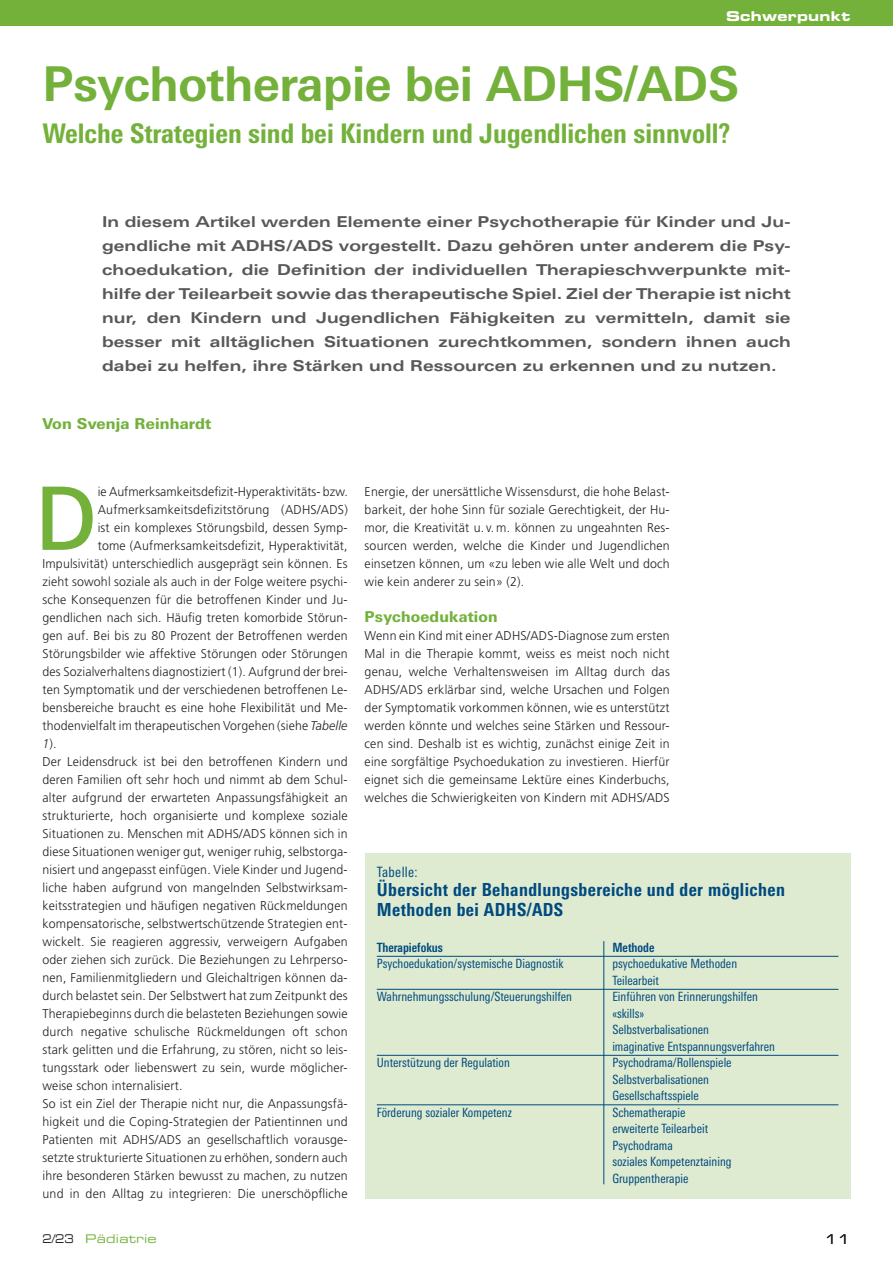
<style>
.page{position:relative;width:893px;height:1263px;background:#fff}
.page>*{position:absolute;margin:0;border:0;box-sizing:border-box;transform-origin:0 0}
.t1{font:500 87.45px "Linotype Univers Basic";color:#73b13b;scale:.92 1}
.t2{font:700 48px "Linotype Univers Basic";letter-spacing:-.01em;color:#73b13b}
.t3{font:800 condensed 27px "Linotype Univers";color:#73b13b}
.t4{font:800 condensed 18px/19.5px "Linotype Univers";letter-spacing:.025em;color:#004a7f}
.t5{font:700 15px/24px "Linotype Univers Extd";letter-spacing:.01em;color:#57585a;text-align:justify}
.t6{font:800 15px "Linotype Univers Basic";letter-spacing:.01em;color:#73b13b}
.t7{font:condensed 14.25px "Linotype Univers";letter-spacing:.025em;color:#004a7f}
.t8{font:13.5px "Eurostile Bold Extended Two";letter-spacing:.02em;color:#fff}
.t9{font:13.5px "Eurostile Extended Two";color:#231f20}
.t10{font:300 12.75px/18px "Frutiger";letter-spacing:.015em;color:#231f20;text-align:justify}
.t11{font:condensed 12.75px/16.5px "Linotype Univers";color:#004a7f}
.t12{font:700 condensed 12.75px "Linotype Univers";color:#004a7f}
.t13{font:12px "Eurostile Extended Two";letter-spacing:.02em;color:#73b13b}
.s1{font-style:italic}
.s2{color:#231f20}
</style>
<div class="page">
<div style="left:0;top:0;width:893px;height:26px;background:#73b13b"></div>
<div style="left:365px;top:853px;width:485px;height:346px;background:#deebd1"></div>
<hr style="left:377px;top:956px;width:461px;height:1px;background:#004a7f">
<hr style="left:377px;top:989px;width:461px;height:1px;background:#004a7f">
<hr style="left:377px;top:1055px;width:461px;height:1px;background:#004a7f">
<hr style="left:377px;top:1104px;width:461px;height:1px;background:#004a7f">
<hr style="left:603px;top:941px;width:1px;height:243px;background:#004a7f">
<p class="t8" style="left:726px;top:7px;width:126px">Schwerpunkt</p>
<h2 class="t2" style="left:43px;top:55px;width:698px">Psychotherapie bei ADHS/ADS</h2>
<h3 class="t3" style="left:43px;top:117px;width:689px">Welche Strategien sind bei Kindern und Jugendlichen sinnvoll?</h3>
<p class="t5" style="left:102px;top:209px;width:690px">In diesem Artikel werden Elemente einer Psychotherapie für Kinder und Ju&shy;gendliche mit ADHS/ADS vorgestellt. Dazu gehören unter anderem die Psy&shy;choedukation, die Definition der individuellen Therapieschwerpunkte mit&shy;hilfe der Teilearbeit sowie das therapeutische Spiel. Ziel der Therapie ist nicht nur, den Kindern und Jugendlichen Fähigkeiten zu vermitteln, damit sie besser mit alltäglichen Situationen zurechtkommen, sondern ihnen auch dabei zu helfen, ihre Stärken und Ressourcen zu erkennen und zu nutzen.</p>
<p class="t6" style="left:43px;top:415px;width:170px">Von Svenja Reinhardt</p>
<h1 class="t1" style="left:35px;top:467px;width:68px">D</h1>
<p class="t10" style="left:98px;top:482px;width:252px">ie Aufmerksamkeitsdefizit-Hyperaktivitäts- bzw.</p>
<p class="t10" style="left:98px;top:500px;width:252px">Aufmerksamkeitsdefizitstörung (ADHS/ADS)</p>
<p class="t10" style="left:98px;top:518px;width:251px">ist ein komplexes Störungsbild, dessen Symp-</p>
<p class="t10" style="left:98px;top:536px;width:251px">tome (Aufmerksamkeitsdefizit, Hyperaktivität,</p>
<p class="t10" style="left:43px;top:554px;width:307px">Impulsivität) unterschiedlich ausgeprägt sein können. Es</p>
<p class="t10" style="left:43px;top:572px;width:307px">zieht sowohl soziale als auch in der Folge weitere psychi-</p>
<p class="t10" style="left:43px;top:590px;width:307px">sche Konsequenzen für die betroffenen Kinder und Ju-</p>
<p class="t10" style="left:43px;top:608px;width:307px">gendlichen nach sich. Häufig treten komorbide Störun-</p>
<p class="t10" style="left:43px;top:626px;width:307px">gen auf. Bei bis zu 80 Prozent der Betroffenen werden</p>
<p class="t10" style="left:43px;top:644px;width:307px">Störungsbilder wie affektive Störungen oder Störungen</p>
<p class="t10" style="left:43px;top:662px;width:307px">des Sozialverhaltens diagnostiziert (1). Aufgrund der brei-</p>
<p class="t10" style="left:43px;top:680px;width:307px">ten Symptomatik und der verschiedenen betroffenen Le-</p>
<p class="t10" style="left:43px;top:698px;width:307px">bensbereiche braucht es eine hohe Flexibilität und Me-</p>
<p class="t10" style="left:43px;top:716px;width:306px">thodenvielfalt im therapeutischen Vorgehen (siehe <span class="s1">Tabelle</span></p>
<p class="t10" style="left:43px;top:734px;width:16px"><span class="s1">1</span>).</p>
<p class="t10" style="left:43px;top:752px;width:307px">Der Leidensdruck ist bei den betroffenen Kindern und</p>
<p class="t10" style="left:43px;top:770px;width:307px">deren Familien oft sehr hoch und nimmt ab dem Schul-</p>
<p class="t10" style="left:43px;top:788px;width:307px">alter aufgrund der erwarteten Anpassungsfähigkeit an</p>
<p class="t10" style="left:43px;top:806px;width:307px">strukturierte, hoch organisierte und komplexe soziale</p>
<p class="t10" style="left:43px;top:824px;width:307px">Situationen zu. Menschen mit ADHS/ADS können sich in</p>
<p class="t10" style="left:43px;top:842px;width:307px">diese Situationen weniger gut, weniger ruhig, selbstorga-</p>
<p class="t10" style="left:43px;top:860px;width:307px">nisiert und angepasst einfügen. Viele Kinder und Jugend-</p>
<p class="t10" style="left:43px;top:878px;width:307px">liche haben aufgrund von mangelnden Selbstwirksam-</p>
<p class="t10" style="left:43px;top:896px;width:307px">keitsstrategien und häufigen negativen Rückmeldungen</p>
<p class="t10" style="left:43px;top:914px;width:307px">kompensatorische, selbstwertschützende Strategien ent-</p>
<p class="t10" style="left:43px;top:932px;width:307px">wickelt. Sie reagieren aggressiv, verweigern Aufgaben</p>
<p class="t10" style="left:43px;top:950px;width:307px">oder ziehen sich zurück. Die Beziehungen zu Lehrperso-</p>
<p class="t10" style="left:43px;top:968px;width:307px">nen, Familienmitgliedern und Gleichaltrigen können da-</p>
<p class="t10" style="left:43px;top:986px;width:307px">durch belastet sein. Der Selbstwert hat zum Zeitpunkt des</p>
<p class="t10" style="left:43px;top:1004px;width:307px">Therapiebeginns durch die belasteten Beziehungen sowie</p>
<p class="t10" style="left:43px;top:1022px;width:307px">durch negative schulische Rückmeldungen oft schon</p>
<p class="t10" style="left:43px;top:1040px;width:307px">stark gelitten und die Erfahrung, zu stören, nicht so leis-</p>
<p class="t10" style="left:43px;top:1058px;width:307px">tungsstark oder liebenswert zu sein, wurde möglicher-</p>
<p class="t10" style="left:43px;top:1076px;width:142px">weise schon internalisiert.</p>
<p class="t10" style="left:43px;top:1094px;width:307px">So ist ein Ziel der Therapie nicht nur, die Anpassungsfä-</p>
<p class="t10" style="left:43px;top:1112px;width:307px">higkeit und die Coping-Strategien der Patientinnen und</p>
<p class="t10" style="left:43px;top:1130px;width:307px">Patienten mit ADHS/ADS an gesellschaftlich vorausge-</p>
<p class="t10" style="left:43px;top:1148px;width:307px">setzte strukturierte Situationen zu erhöhen, sondern auch</p>
<p class="t10" style="left:43px;top:1166px;width:307px">ihre besonderen Stärken bewusst zu machen, zu nutzen</p>
<p class="t10" style="left:43px;top:1184px;width:307px">und in den Alltag zu integrieren: Die unerschöpfliche</p>
<p class="t13" style="left:43px;top:1230px;width:116px"><span class="s2">2/23</span> Pädiatrie</p>
<p class="t10" style="left:365px;top:482px;width:307px">Energie, der unersättliche Wissensdurst, die hohe Belast&shy;barkeit, der hohe Sinn für soziale Gerechtigkeit, der Hu&shy;mor, die Kreativität u. v. m. können zu ungeahnten Res&shy;sourcen werden, welche die Kinder und Jugendlichen einsetzen können, um «zu leben wie alle Welt und doch wie kein anderer zu sein» (2).</p>
<p class="t6" style="left:365px;top:607px;width:135px">Psychoedukation</p>
<p class="t10" style="left:365px;top:626px;width:307px">Wenn ein Kind mit einer ADHS/ADS-Diagnose zum ersten Mal in die Therapie kommt, weiss es meist noch nicht genau, welche Verhaltensweisen im Alltag durch das ADHS/ADS erklärbar sind, welche Ursachen und Folgen der Symptomatik vorkommen können, wie es unterstützt werden könnte und welches seine Stärken und Ressour&shy;cen sind. Deshalb ist es wichtig, zunächst einige Zeit in eine sorgfältige Psychoedukation zu investieren. Hierfür eignet sich die gemeinsame Lektüre eines Kinderbuchs, welches die Schwierigkeiten von Kindern mit ADHS/ADS</p>
<p class="t7" style="left:377px;top:863px;width:42px">Tabelle:</p>
<h3 class="t4" style="left:377px;top:880px;width:410px">Übersicht der Behandlungsbereiche und der möglichen<br>Methoden bei ADHS/ADS</h3>
<p class="t12" style="left:377px;top:939px;width:68px">Therapiefokus</p>
<p class="t12" style="left:612px;top:939px;width:44px">Methode</p>
<p class="t11" style="left:377px;top:955px;width:188px">Psychoedukation/systemische Diagnostik</p>
<p class="t11" style="left:612px;top:955px;width:126px">psychoedukative Methoden<br>Teilearbeit</p>
<p class="t11" style="left:377px;top:988px;width:197px">Wahrnehmungsschulung/Steuerungshilfen</p>
<p class="t11" style="left:612px;top:988px;width:164px">Einführen von Erinnerungshilfen «skills»<br>Selbstverbalisationen<br>imaginative Entspannungsverfahren</p>
<p class="t11" style="left:377px;top:1054px;width:135px">Unterstützung der Regulation</p>
<p class="t11" style="left:612px;top:1054px;width:121px">Psychodrama/Rollenspiele<br>Selbstverbalisationen<br>Gesellschaftsspiele</p>
<p class="t11" style="left:377px;top:1104px;width:137px">Förderung sozialer Kompetenz</p>
<p class="t11" style="left:612px;top:1104px;width:121px">Schematherapie erweiterte Teilearbeit<br>Psychodrama<br>soziales Kompetenztaining<br>Gruppentherapie</p>
<p class="t9" style="left:824px;top:1230px;width:28px">11</p>
</div>
